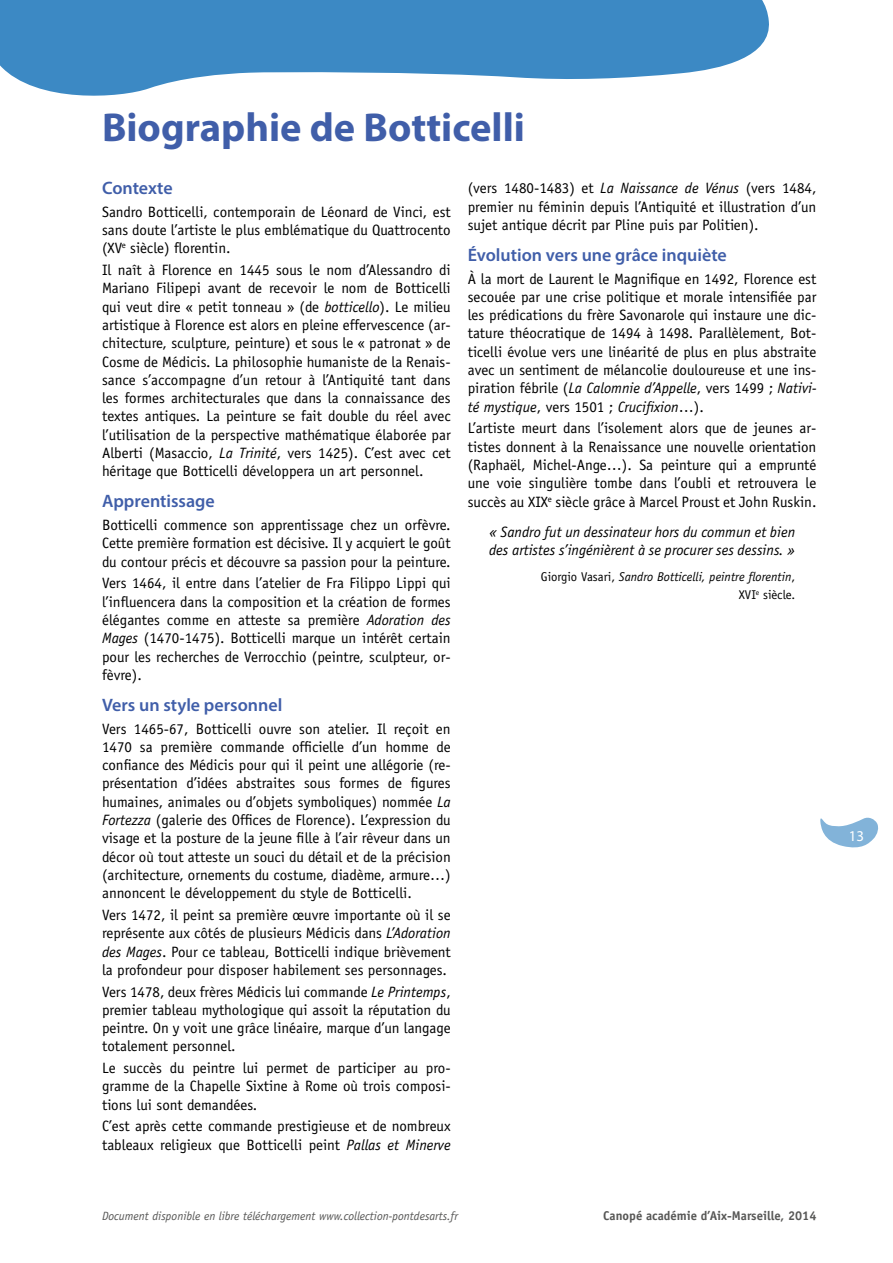
<style>
.page{position:relative;width:893px;height:1263px;background:#fff}
.page>*{position:absolute;margin:0;border:0;box-sizing:border-box;transform-origin:0 0}
.t1{font:700 40.5px "Myriad Pro";color:#405ea9}
.t2{font:600 18px "Myriad Pro";color:#405ea9}
.t3{font:15px/18.3px "Officina Sans Std";color:#000;text-align:justify}
.t4{font:italic 15px/18.3px "Officina Sans Std";color:#000}
.t5{font:15px "Myriad Pro";color:#fff}
.t6{font:italic 12.75px/18.3px "Officina Sans Std";color:#000;text-align:right}
.t7{font:700 12.75px "Officina Sans Std";color:#575756}
.t8{font:italic 12px "Officina Sans Std";color:#575756}
.s1{font-style:italic}
.s2{font-style:normal}
</style>
<div class="page">
<svg style="left:820px;top:817px;width:59px;height:31px"></svg>
<svg style="left:0;top:0;width:769px;height:96px;fill:#3c89c4"></svg>
<h1 class="t1" style="left:102px;top:101px;width:424px">Biographie de Botticelli</h1>
<p class="t2" style="left:102px;top:177px;width:72px">Contexte</p>
<p class="t3" style="left:102px;top:202px;width:350px">Sandro Botticelli, contemporain de Léonard de Vinci, est sans doute l’artiste le plus emblématique du Quattrocento (XV<sup>e</sup> siècle) florentin.</p>
<p class="t3" style="left:102px;top:261px;width:350px">Il naît à Florence en 1445 sous le nom d’Alessandro di Mariano Filipepi avant de recevoir le nom de Botticelli qui veut dire « petit tonneau » (de <span class="s1">botticello</span>). Le milieu artistique à Florence est alors en pleine effervescence (ar&shy;chitecture, sculpture, peinture) et sous le « patronat » de Cosme de Médicis. La philosophie humaniste de la Renais&shy;sance s’accompagne d’un retour à l’Antiquité tant dans les formes architecturales que dans la connaissance des textes antiques. La peinture se fait double du réel avec l’utilisation de la perspective mathématique élaborée par Alberti (Masaccio, <span class="s1">La Trinité</span>, vers 1425). C’est avec cet héritage que Botticelli développera un art personnel.</p>
<p class="t2" style="left:102px;top:490px;width:114px">Apprentissage</p>
<p class="t3" style="left:102px;top:516px;width:350px">Botticelli commence son apprentissage chez un orfèvre.<br>Cette première formation est décisive. Il y acquiert le goût du contour précis et découvre sa passion pour la peinture.</p>
<p class="t3" style="left:102px;top:574px;width:350px">Vers 1464, il entre dans l’atelier de Fra Filippo Lippi qui l’influencera dans la composition et la création de formes élégantes comme en atteste sa première <span class="s1">Adoration des Mages</span> (1470-1475). Botticelli marque un intérêt certain pour les recherches de Verrocchio (peintre, sculpteur, or&shy;fèvre).</p>
<p class="t2" style="left:102px;top:693px;width:182px">Vers un style personnel</p>
<p class="t3" style="left:102px;top:719px;width:350px">Vers 1465-67, Botticelli ouvre son atelier. Il reçoit en 1470 sa première commande officielle d’un homme de confiance des Médicis pour qui il peint une allégorie (re&shy;présentation d’idées abstraites sous formes de figures humaines, animales ou d’objets symboliques) nommée <span class="s1">La Fortezza</span> (galerie des Offices de Florence). L’expression du visage et la posture de la jeune fille à l’air rêveur dans un décor où tout atteste un souci du détail et de la précision (architecture, ornements du costume, diadème, armure…) annoncent le développement du style de Botticelli.</p>
<p class="t3" style="left:102px;top:906px;width:350px">Vers 1472, il peint sa première œuvre importante où il se représente aux côtés de plusieurs Médicis dans <span class="s1">L’Adoration des Mages</span>. Pour ce tableau, Botticelli indique brièvement la profondeur pour disposer habilement ses personnages.</p>
<p class="t3" style="left:102px;top:982px;width:350px">Vers 1478, deux frères Médicis lui commande <span class="s1">Le Printemps</span>, premier tableau mythologique qui assoit la réputation du peintre. On y voit une grâce linéaire, marque d’un langage totalement personnel.</p>
<p class="t3" style="left:102px;top:1059px;width:350px">Le succès du peintre lui permet de participer au pro&shy;gramme de la Chapelle Sixtine à Rome où trois composi&shy;tions lui sont demandées.</p>
<p class="t3" style="left:102px;top:1117px;width:350px">C’est après cette commande prestigieuse et de nombreux tableaux religieux que Botticelli peint <span class="s1">Pallas et Minerve</span></p>
<p class="t3" style="left:468px;top:179px;width:350px">(vers 1480-1483) et <span class="s1">La Naissance de Vénus</span> (vers 1484, premier nu féminin depuis l’Antiquité et illustration d’un sujet antique décrit par Pline puis par Politien).</p>
<p class="t2" style="left:468px;top:243px;width:261px">Évolution vers une grâce inquiète</p>
<p class="t3" style="left:468px;top:269px;width:350px">À la mort de Laurent le Magnifique en 1492, Florence est secouée par une crise politique et morale intensifiée par les prédications du frère Savonarole qui instaure une dic&shy;tature théocratique de 1494 à 1498. Parallèlement, Bot&shy;ticelli évolue vers une linéarité de plus en plus abstraite avec un sentiment de mélancolie douloureuse et une ins&shy;piration fébrile (<span class="s1">La Calomnie d’Appelle</span>, vers 1499 ; <span class="s1">Nativi&shy;té mystique</span>, vers 1501 ; <span class="s1">Crucifixion</span>…).</p>
<p class="t3" style="left:468px;top:419px;width:350px">L’artiste meurt dans l’isolement alors que de jeunes ar&shy;tistes donnent à la Renaissance une nouvelle orientation (Raphaël, Michel-Ange…). Sa peinture qui a emprunté une voie singulière tombe dans l’oubli et retrouvera le succès au XIX<sup>e</sup> siècle grâce à Marcel Proust et John Ruskin.</p>
<p class="t4" style="left:489px;top:523px;width:308px">« Sandro fut un dessinateur hors du commun et bien des artistes s’ingénièrent à se procurer ses dessins. »</p>
<p class="t6" style="left:541px;top:568px;width:256px"><span class="s2">Giorgio Vasari,</span> Sandro Botticelli, peintre florentin<span class="s2">,<br>XVI</span><sup>e</sup> <span class="s2">siècle.</span></p>
<p class="t8" style="left:102px;top:1208px;width:357px">Document disponible en libre téléchargement www.collection-pontdesarts.fr</p>
<p class="t7" style="left:603px;top:1208px;width:215px">Canopé académie d’Aix-Marseille, 2014</p>
<p class="t5" style="left:849px;top:827px;width:17px">13</p>
</div>
